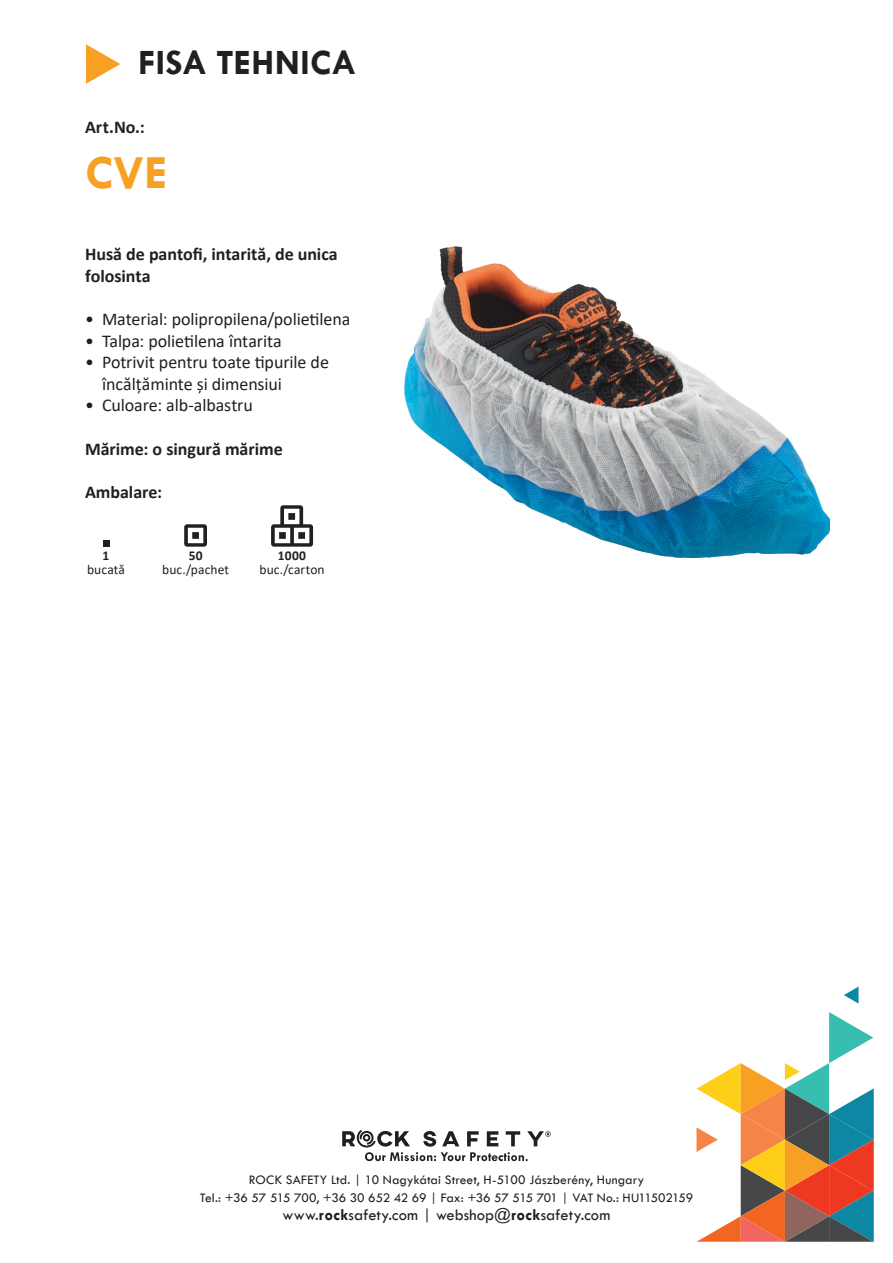
<style>
.page{position:relative;width:893px;height:1263px;background:#fff}
.page>*{position:absolute;margin:0;border:0;box-sizing:border-box;transform-origin:0 0}
.t1{font:700 48px "Tw Cen";color:#f8a024}
.t2{font:700 36px "Tw Cen";letter-spacing:.015em;color:#231f20}
.t3{font:18px/21.6px "Calibri";letter-spacing:-.005em;color:#231f20}
.t4{font:700 18px/21.6px "Calibri";color:#231f20}
.t5{font:16.5px "Tw Cen";color:#231f20}
.t6{font:13.5px/18px "Tw Cen";color:#231f20;text-align:center}
.t7{font:13.5px "Calibri";letter-spacing:.01em;color:#231f20}
.t8{font:700 13.5px "Calibri";letter-spacing:.02em;color:#231f20}
.s1{font-weight:700}
</style>
<div class="page">
<svg style="left:844px;top:987px;width:14px;height:16px"></svg>
<svg style="left:696px;top:1012px;width:177px;height:230px"></svg>
<svg style="left:342px;top:1130px;width:209px;height:31px"></svg>
<svg style="left:86px;top:44px;width:34px;height:40px"></svg>
<img style="left:404px;top:247px;width:425px;height:310px">
<div style="left:103px;top:540px;width:6px;height:7px;background:#231f20"></div>
<svg style="left:184px;top:524px;width:23px;height:23px"></svg>
<svg style="left:271px;top:505px;width:42px;height:42px"></svg>
<h2 class="t2" style="left:138px;top:41px;width:220px">FISA TEHNICA</h2>
<p class="t4" style="left:85px;top:116px;width:61px">Art.No.:</p>
<h1 class="t1" style="left:85px;top:144px;width:83px">CVE</h1>
<p class="t4" style="left:85px;top:243px;width:254px">Husă de pantofi, intarită, de unica folosinta</p>
<p class="t3" style="left:85px;top:308px;width:267px">• Material: polipropilena/polietilena</p>
<p class="t3" style="left:85px;top:329px;width:198px">• Talpa: polietilena întarita</p>
<p class="t3" style="left:102px;top:351px;width:228px;text-indent:-17px">• Potrivit pentru toate tipurile de încălțăminte și dimensiui</p>
<p class="t3" style="left:85px;top:394px;width:169px">• Culoare: alb-albastru</p>
<p class="t4" style="left:85px;top:438px;width:199px">Mărime: o singură mărime</p>
<p class="t4" style="left:85px;top:481px;width:79px">Ambalare:</p>
<p class="t8" style="left:103px;top:546px;width:8px">1</p>
<p class="t8" style="left:189px;top:546px;width:15px">50</p>
<p class="t8" style="left:278px;top:546px;width:30px">1000</p>
<p class="t7" style="left:87px;top:560px;width:40px">bucată</p>
<p class="t7" style="left:162px;top:560px;width:68px">buc./pachet</p>
<p class="t7" style="left:259px;top:560px;width:67px">buc./carton</p>
<p class="t6" style="left:200px;top:1171px;width:495px">ROCK SAFETY Ltd. | 10 Nagykátai Street, H-5100 Jászberény, Hungary<br>Tel.: +36 57 515 700, +36 30 652 42 69 | Fax: +36 57 515 701 | VAT No.: HU11502159</p>
<p class="t5" style="left:283px;top:1205px;width:329px">www.<span class="s1">rock</span>safety.com | webshop@<span class="s1">rock</span>safety.com</p>
</div>
